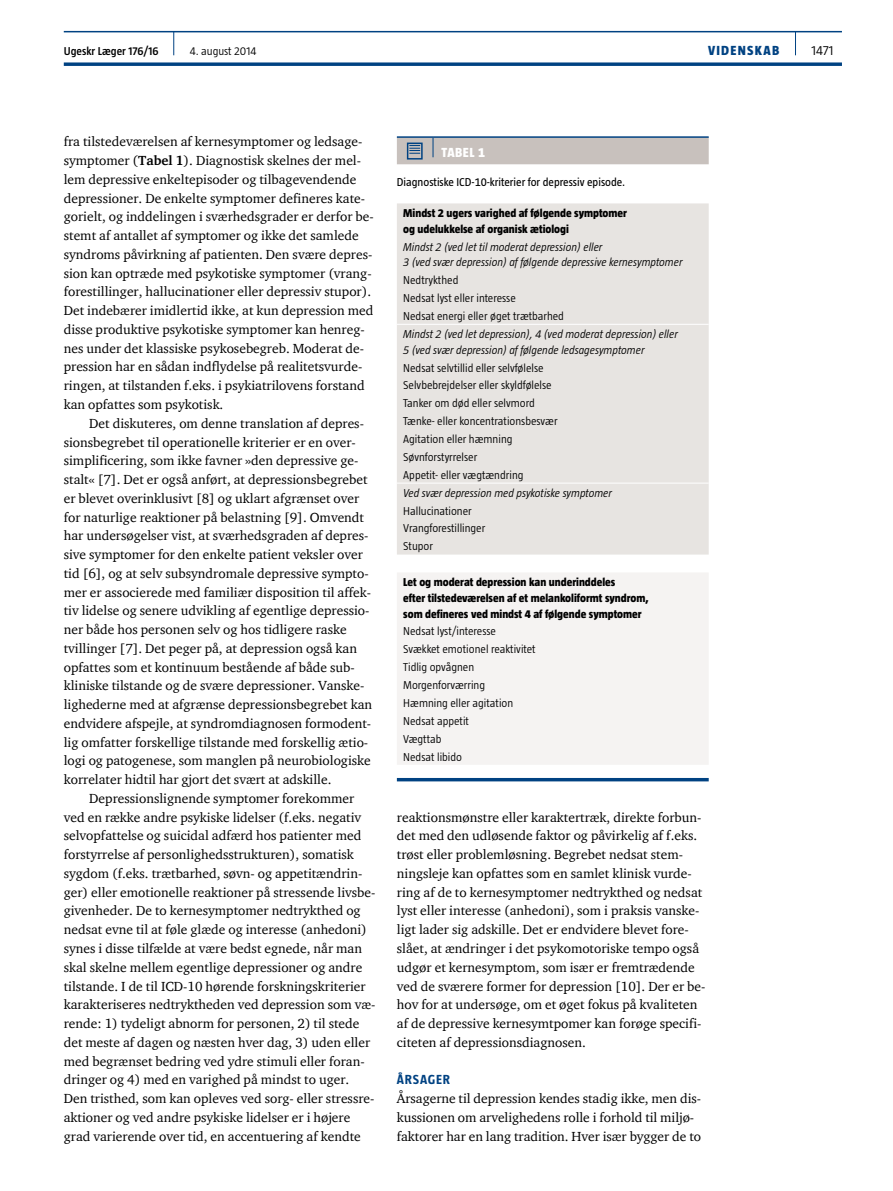
<style>
.page{position:relative;width:893px;height:1191px;background:#fff}
.page>*{position:absolute;margin:0;border:0;box-sizing:border-box;transform-origin:0 0}
.t1{font:13.5px/18.8px "ITC Charter Com";color:#000}
.t2{font:800 13.5px "Taz";letter-spacing:.095em;color:#004282}
.t3{font:700 13.5px "Taz";letter-spacing:.055em;color:#004282}
.t4{font:800 13.5px "Taz";letter-spacing:.04em;color:#fff}
.t5{font:300 13.5px "Taz";color:#000}
.t6{font:300 11.7px/17.9px "Taz";color:#000}
.t7{font:italic 300 11.7px/15.8px "Taz";color:#000}
.t8{font:800 11.7px/15.8px "Taz";color:#000}
.t9{font:11.7px "Taz";color:#000}
.t10{font:600 11.7px "Taz";color:#000}
.s1{font-weight:700}
</style>
<div class="page">
<hr style="left:64px;top:31px;width:778px;height:1px;background:#004282">
<svg style="left:64px;top:62px;width:778px;height:4px;background:#225b92"></svg>
<svg style="left:795px;top:32px;width:1px;height:23px"></svg>
<svg style="left:173px;top:32px;width:1px;height:23px"></svg>
<hr style="left:397px;top:136px;width:36px;height:2px;background:#004282">
<hr style="left:433px;top:136px;width:276px;height:2px;background:#004282">
<div style="left:397px;top:137px;width:312px;height:27px;background:#c8c1bd"></div>
<div style="left:397px;top:203px;width:312px;height:351px;background:#e7e4e1"></div>
<div style="left:397px;top:573px;width:311px;height:192px;background:#f5f3f2"></div>
<hr style="left:397px;top:324px;width:312px;height:1px;background:#fff">
<hr style="left:397px;top:483px;width:312px;height:1px;background:#fff">
<hr style="left:397px;top:778px;width:312px;height:3px;background:#004282">
<p class="t10" style="left:64px;top:45px;width:97px">Ugeskr Læger 176/16</p>
<p class="t6" style="left:190px;top:42px;width:68px">4. august 2014</p>
<p class="t2" style="left:708px;top:43px;width:73px">VIDENSKAB</p>
<p class="t5" style="left:811px;top:43px;width:23px">1471</p>
<p class="t1" style="left:64px;top:132px;width:311px">fra tilstedeværelsen af kernesymptomer og ledsage&shy;symptomer (<span class="s1">Tabel 1</span>). Diagnostisk skelnes der mel&shy;lem depressive enkeltepisoder og tilbagevendende depressioner. De enkelte symptomer defineres kate&shy;gorielt, og inddelingen i sværhedsgrader er derfor be&shy;stemt af antallet af symptomer og ikke det samlede syndroms påvirkning af patienten. Den svære depres&shy;sion kan optræde med psykotiske symptomer (vrang&shy;forestillinger, hallucinationer eller depressiv stupor).<br>Det indebærer imidlertid ikke, at kun depression med disse produktive psykotiske symptomer kan henreg&shy;nes under det klassiske psykosebegreb. Moderat de&shy;pression har en sådan indflydelse på realitetsvurde&shy;ringen, at tilstanden f.eks. i psykiatrilovens forstand kan opfattes som psykotisk.</p>
<p class="t1" style="left:64px;top:413px;width:310px;text-indent:26px">Det diskuteres, om denne translation af depres&shy;sionsbegrebet til operationelle kriterier er en over&shy;simplificering, som ikke favner »den depressive ge&shy;stalt« [7]. Det er også anført, at depressionsbegrebet er blevet overinklusivt [8] og uklart afgrænset over for naturlige reaktioner på belastning [9]. Omvendt har undersøgelser vist, at sværhedsgraden af depres&shy;sive symptomer for den enkelte patient veksler over tid [6], og at selv subsyndromale depressive sympto&shy;mer er associerede med familiær disposition til affek&shy;tiv lidelse og senere udvikling af egentlige depressio&shy;ner både hos personen selv og hos tidligere raske tvillinger [7]. Det peger på, at depression også kan opfattes som et kontinuum bestående af både sub&shy;kliniske tilstande og de svære depressioner. Vanske&shy;lighederne med at afgrænse depressionsbegrebet kan endvidere afspejle, at syndromdiagnosen formodent&shy;lig omfatter forskellige tilstande med forskellig ætio&shy;logi og patogenese, som manglen på neurobiologiske korrelater hidtil har gjort det svært at adskille.</p>
<p class="t1" style="left:64px;top:788px;width:313px;text-indent:26px">Depressionslignende symptomer forekommer ved en række andre psykiske lidelser (f.eks. negativ selvopfattelse og suicidal adfærd hos patienter med forstyrrelse af personlighedsstrukturen), somatisk sygdom (f.eks. trætbarhed, søvn- og appetitændrin&shy;ger) eller emotionelle reaktioner på stressende livsbe&shy;givenheder. De to kernesymptomer nedtrykthed og nedsat evne til at føle glæde og interesse (anhedoni) synes i disse tilfælde at være bedst egnede, når man skal skelne mellem egentlige depressioner og andre tilstande. I de til ICD-10 hørende forskningskriterier karakteriseres nedtryktheden ved depression som væ&shy;rende: 1) tydeligt abnorm for personen, 2) til stede det meste af dagen og næsten hver dag, 3) uden eller med begrænset bedring ved ydre stimuli eller foran&shy;dringer og 4) med en varighed på mindst to uger.<br>Den tristhed, som kan opleves ved sorg- eller stressre&shy;aktioner og ved andre psykiske lidelser er i højere grad varierende over tid, en accentuering af kendte</p>
<p class="t4" style="left:441px;top:145px;width:45px">TABEL 1</p>
<p class="t9" style="left:397px;top:176px;width:230px">Diagnostiske ICD-10-kriterier for depressiv episode.</p>
<p class="t8" style="left:403px;top:205px;width:225px">Mindst 2 ugers varighed af følgende symptomer og udelukkelse af organisk ætiologi</p>
<p class="t7" style="left:403px;top:239px;width:281px">Mindst 2 (ved let til moderat depression) eller<br>3 (ved svær depression) af følgende depressive kernesymptomer</p>
<p class="t6" style="left:403px;top:271px;width:162px">Nedtrykthed<br>Nedsat lyst eller interesse<br>Nedsat energi eller øget trætbarhed</p>
<p class="t7" style="left:403px;top:326px;width:276px">Mindst 2 (ved let depression), 4 (ved moderat depression) eller<br>5 (ved svær depression) af følgende ledsagesymptomer</p>
<p class="t6" style="left:403px;top:358px;width:156px">Nedsat selvtillid eller selvfølelse<br>Selvbebrejdelser eller skyldfølelse<br>Tanker om død eller selvmord<br>Tænke- eller koncentrationsbesvær<br>Agitation eller hæmning<br>Søvnforstyrrelser<br>Appetit- eller vægtændring</p>
<p class="t7" style="left:403px;top:485px;width:210px">Ved svær depression med psykotiske symptomer</p>
<p class="t6" style="left:403px;top:501px;width:84px">Hallucinationer<br>Vrangforestillinger<br>Stupor</p>
<p class="t8" style="left:403px;top:574px;width:247px">Let og moderat depression kan underinddeles<br>efter tilstedeværelsen af et melankoliformt syndrom, som defineres ved mindst 4 af følgende symptomer</p>
<p class="t6" style="left:403px;top:622px;width:134px">Nedsat lyst/interesse<br>Svækket emotionel reaktivitet<br>Tidlig opvågnen<br>Morgenforværring<br>Hæmning eller agitation<br>Nedsat appetit<br>Vægttab<br>Nedsat libido</p>
<p class="t1" style="left:397px;top:807px;width:310px">reaktionsmønstre eller karaktertræk, direkte forbun&shy;det med den udløsende faktor og påvirkelig af f.eks. trøst eller problemløsning. Begrebet nedsat stem&shy;ningsleje kan opfattes som en samlet klinisk vurde&shy;ring af de to kernesymptomer nedtrykthed og nedsat lyst eller interesse (anhedoni), som i praksis vanske&shy;ligt lader sig adskille. Det er endvidere blevet fore&shy;slået, at ændringer i det psykomotoriske tempo også udgør et kernesymptom, som især er fremtrædende ved de sværere former for depression [10]. Der er be&shy;hov for at undersøge, om et øget fokus på kvaliteten af de depressive kernesymtpomer kan forøge specifi&shy;citeten af depressionsdiagnosen.</p>
<p class="t3" style="left:397px;top:1072px;width:55px">ÅRSAGER</p>
<p class="t1" style="left:397px;top:1088px;width:306px">Årsagerne til depression kendes stadig ikke, men dis&shy;kussionen om arvelighedens rolle i forhold til miljø&shy;faktorer har en lang tradition. Hver især bygger de to</p>
</div>
